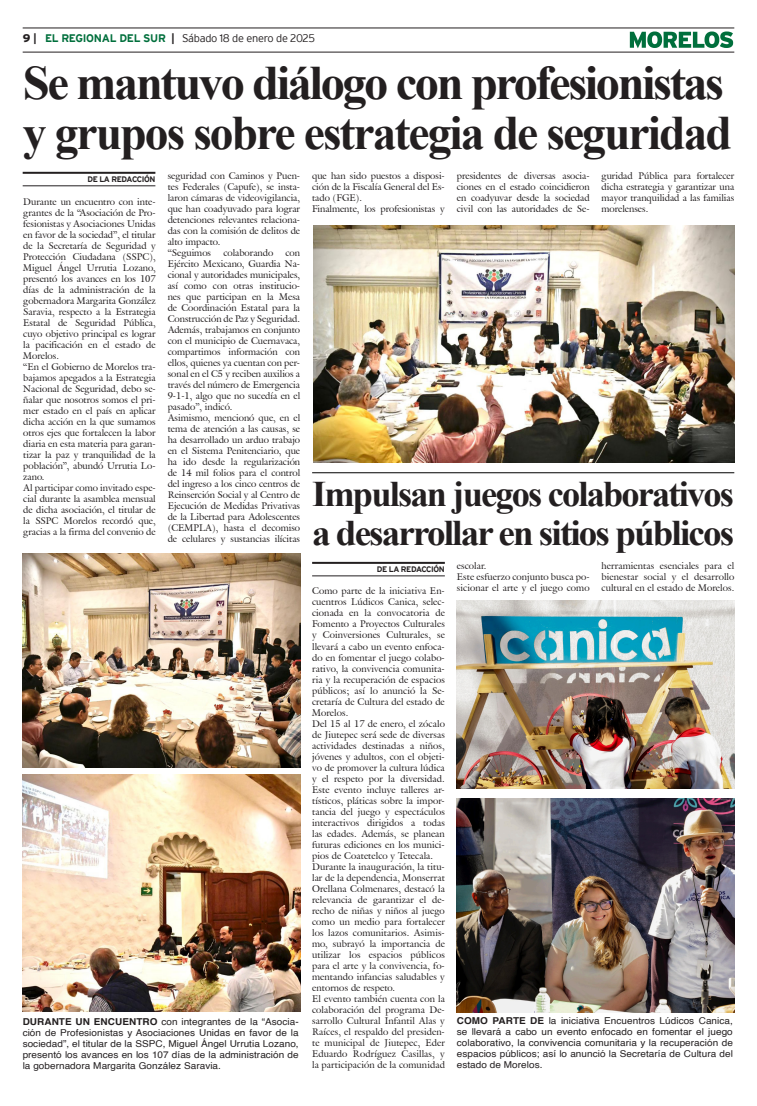
<style>
.page{position:relative;width:757px;height:1106px;background:#fff}
.page>*{position:absolute;margin:0;border:0;box-sizing:border-box;transform-origin:0 0}
.Cabeza_01{font:700 48px "Times New Roman";letter-spacing:-.05em;color:#231f20}
.Cabeza_03{font:700 36px "Times New Roman";letter-spacing:-.05em;color:#231f20}
.t1{font:300 11px "Interstate";letter-spacing:-.025em;color:#231f20}
.t2{font:9.5px/11px "Galliard IT Cby BT";color:#231f20;text-align:justify}
.Pie_de_foto{font:9.5px/11px "Helvetica";letter-spacing:.005em;color:#231f20;text-align:justify;scale:1.05 1}
.t3{font:700 8px "Interstate";letter-spacing:-.05em;color:#231f20}
.s1{font-weight:900}
.s2{font-weight:700}
.s3{font-weight:700;color:#006f3c}
</style>
<div class="page">
<hr style="left:23px;top:28px;width:711px;height:1px;background:#231f20">
<hr style="left:23px;top:52px;width:711px;height:1px;background:#231f20">
<svg style="left:630px;top:31px;width:103px;height:17px"></svg>
<hr style="left:23px;top:172px;width:132px;height:2px;background:#231f20">
<hr style="left:23px;top:185px;width:132px;height:1px;background:#231f20">
<hr style="left:312px;top:562px;width:133px;height:2px;background:#231f20">
<hr style="left:312px;top:575px;width:133px;height:1px;background:#231f20">
<hr style="left:312px;top:472px;width:422px;height:1px;background:#000">
<img style="left:23px;top:774px;width:277px;height:237px">
<img style="left:313px;top:225px;width:421px;height:238px">
<img style="left:23px;top:553px;width:277px;height:214px">
<img style="left:457px;top:798px;width:277px;height:214px">
<img style="left:457px;top:601px;width:277px;height:187px">
<p class="t1" style="left:23px;top:32px;width:293px"><span class="s1">9</span> <span class="s2">|</span> <span class="s3">EL REGIONAL DEL SUR</span> <span class="s2">|</span> Sábado 18 de enero de 2025</p>
<p class="Cabeza_01" style="left:23px;top:48px;width:703px">Se mantuvo diálogo con profesionistas</p>
<p class="Cabeza_01" style="left:23px;top:98px;width:710px">y grupos sobre estrategia de seguridad</p>
<p class="t3" style="left:87px;top:175px;width:69px">DE LA REDACCIÓN</p>
<p class="t2" style="left:312px;top:170px;width:134px">que han sido puestos a disposi&shy;ción de la Fiscalía General del Es&shy;tado (FGE).</p>
<p class="t2" style="left:312px;top:203px;width:134px">Finalmente, los profesionistas y</p>
<p class="t2" style="left:457px;top:170px;width:134px">presidentes de diversas asocia&shy;ciones en el estado coincidieron en coadyuvar desde la sociedad civil con las autoridades de Se-</p>
<p class="t2" style="left:601px;top:170px;width:134px">guridad Pública para fortalecer dicha estrategia y garantizar una mayor tranquilidad a las familias morelenses.</p>
<p class="t2" style="left:168px;top:170px;width:134px">seguridad con Caminos y Puen&shy;tes Federales (Capufe), se insta&shy;laron cámaras de videovigilancia, que han coadyuvado para lograr detenciones relevantes relaciona&shy;das con la comisión de delitos de alto impacto.</p>
<p class="t2" style="left:168px;top:247px;width:45px">“Seguimos</p>
<p class="t2" style="left:223px;top:247px;width:52px">colaborando</p>
<p class="t2" style="left:23px;top:196px;width:134px">Durante un encuentro con inte&shy;grantes de la “Asociación de Pro&shy;fesionistas y Asociaciones Unidas en favor de la sociedad”, el titular de la Secretaría de Seguridad y Protección Ciudadana (SSPC), Miguel Ángel Urrutia Lozano, presentó los avances en los 107 días de la administración de la gobernadora Margarita González Saravia, respecto a la Estrategia Estatal de Seguridad Pública, cuyo objetivo principal es lograr la pacificación en el estado de Morelos.</p>
<p class="t2" style="left:23px;top:361px;width:134px">“En el Gobierno de Morelos tra&shy;bajamos apegados a la Estrategia Nacional de Seguridad, debo se&shy;ñalar que nosotros somos el pri&shy;mer estado en el país en aplicar dicha acción en la que sumamos otros ejes que fortalecen la labor diaria en esta materia para garan&shy;tizar la paz y tranquilidad de la población”, abundó Urrutia Lo&shy;zano.</p>
<p class="t2" style="left:23px;top:482px;width:134px">Al participar como invitado espe&shy;cial durante la asamblea mensual de dicha asociación, el titular de la SSPC Morelos recordó que, gracias a la firma del convenio de</p>
<p class="t2" style="left:168px;top:247px;width:134px;text-indent:118px">con Ejército Mexicano, Guardia Na&shy;cional y autoridades municipales, así como con otras institucio&shy;nes que participan en la Mesa de Coordinación Estatal para la Construcción de Paz y Seguridad.<br>Además, trabajamos en conjunto con el municipio de Cuernavaca, compartimos información con ellos, quienes ya cuentan con per&shy;sonal en el C5 y reciben auxilios a través del número de Emergencia 9-1-1, algo que no sucedía en el pasado”, indicó.</p>
<p class="t2" style="left:168px;top:412px;width:134px">Asimismo, mencionó que, en el tema de atención a las causas, se ha desarrollado un arduo trabajo en el Sistema Penitenciario, que ha ido desde la regularización de 14 mil folios para el control del ingreso a los cinco centros de Reinserción Social y al Centro de Ejecución de Medidas Privativas de la Libertad para Adolescentes (CEMPLA), hasta el decomiso de celulares y sustancias ilícitas</p>
<p class="Cabeza_03" style="left:312px;top:468px;width:423px">Impulsan juegos colaborativos</p>
<p class="Cabeza_03" style="left:312px;top:506px;width:424px">a desarrollar en sitios públicos</p>
<p class="t3" style="left:377px;top:565px;width:69px">DE LA REDACCIÓN</p>
<p class="t2" style="left:457px;top:560px;width:31px">escolar.</p>
<p class="t2" style="left:457px;top:571px;width:134px">Este esfuerzo conjunto busca po&shy;sicionar el arte y el juego como</p>
<p class="t2" style="left:601px;top:560px;width:134px">herramientas esenciales para el bienestar social y el desarrollo cultural en el estado de Morelos.</p>
<p class="t2" style="left:312px;top:585px;width:134px">Como parte de la iniciativa En&shy;cuentros Lúdicos Canica, selec&shy;cionada en la convocatoria de Fomento a Proyectos Culturales y Coinversiones Culturales, se llevará a cabo un evento enfoca&shy;do en fomentar el juego colabo&shy;rativo, la convivencia comunita&shy;ria y la recuperación de espacios públicos; así lo anunció la Se&shy;cretaría de Cultura del estado de Morelos.</p>
<p class="t2" style="left:312px;top:717px;width:134px">Del 15 al 17 de enero, el zócalo de Jiutepec será sede de diversas actividades destinadas a niños, jóvenes y adultos, con el objeti&shy;vo de promover la cultura lúdica y el respeto por la diversidad.<br>Este evento incluye talleres ar&shy;tísticos, pláticas sobre la impor&shy;tancia del juego y espectáculos interactivos dirigidos a todas las edades. Además, se planean futuras ediciones en los munici&shy;pios de Coatetelco y Tetecala.</p>
<p class="t2" style="left:312px;top:860px;width:134px">Durante la inauguración, la titu&shy;lar de la dependencia, Monserrat Orellana Colmenares, destacó la relevancia de garantizar el de&shy;recho de niñas y niños al juego como un medio para fortalecer los lazos comunitarios. Asimis&shy;mo, subrayó la importancia de utilizar los espacios públicos para el arte y la convivencia, fo&shy;mentando infancias saludables y entornos de respeto.</p>
<p class="t2" style="left:312px;top:992px;width:134px">El evento también cuenta con la colaboración del programa De&shy;sarrollo Cultural Infantil Alas y Raíces, el respaldo del presiden&shy;te municipal de Jiutepec, Eder Eduardo Rodríguez Casillas, y la participación de la comunidad</p>
<p class="Pie_de_foto" style="left:457px;top:1015px;width:264px"><span class="s2">COMO PARTE DE</span> la iniciativa Encuentros Lúdicos Canica, se llevará a cabo un evento enfocado en fomentar el juego colaborativo, la convivencia comunitaria y la recuperación de espacios públicos; así lo anunció la Secretaría de Cultura del estado de Morelos.</p>
<p class="Pie_de_foto" style="left:23px;top:1016px;width:264px"><span class="s2">DURANTE UN ENCUENTRO</span> con integrantes de la “Asocia&shy;ción de Profesionistas y Asociaciones Unidas en favor de la sociedad”, el titular de la SSPC, Miguel Ángel Urrutia Lozano, presentó los avances en los 107 días de la administración de la gobernadora Margarita González Saravia.</p>
</div>
